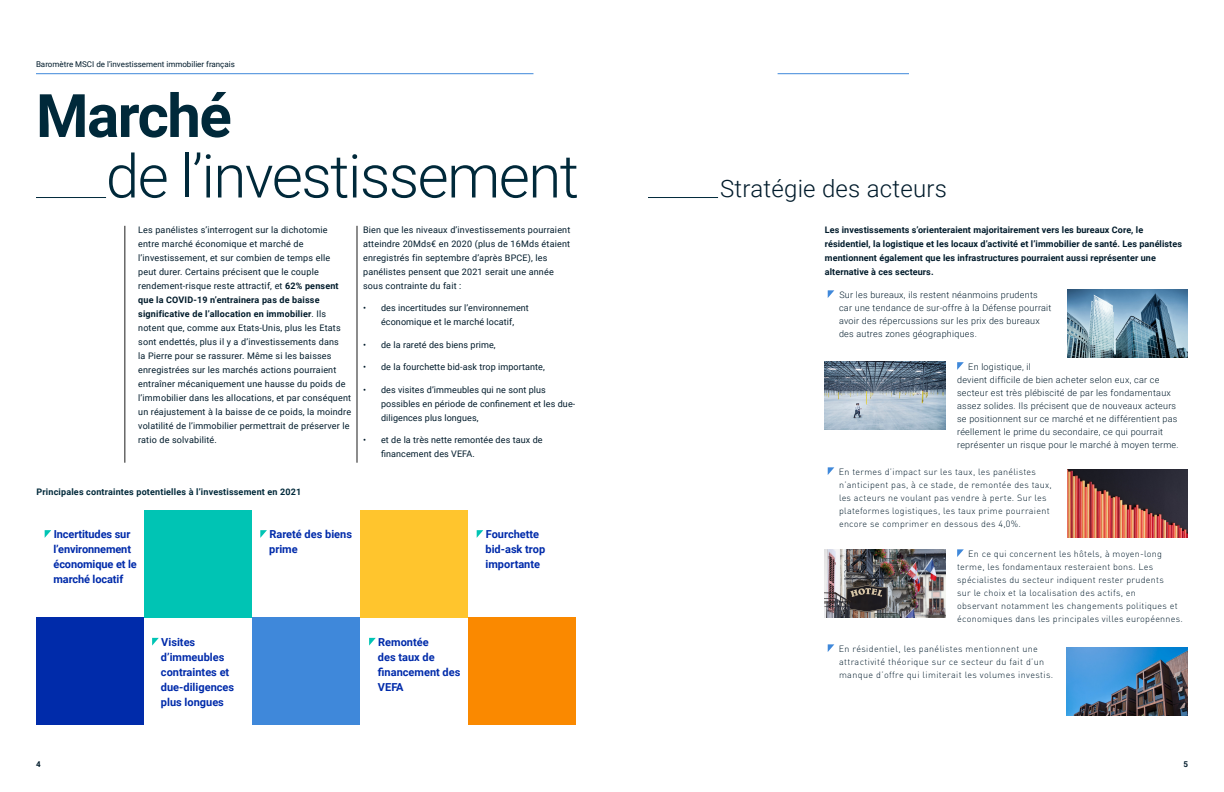
<style>
.page{position:relative;width:1224px;height:792px;background:#fff}
.page>*{position:absolute;margin:0;border:0;box-sizing:border-box;transform-origin:0 0}
.t1{font:300 60px "Roboto";letter-spacing:-.025em;color:#00293a}
.t2{font:700 60px "Roboto";letter-spacing:-.025em;color:#00293a}
.Section_title{font:300 24px "Roboto";letter-spacing:.01em;color:#001b2b}
.Section_title-2{font:700 11px/15px "Roboto";color:#002baa}
.Body_copy{font:9px/14px "Roboto";letter-spacing:.02em;color:#001b2b}
.Body_copy-2{font:300 9px/13px "DIN";letter-spacing:.03em;color:#001b2b}
.Body_copy-3{font:300 9px/13px "Roboto";letter-spacing:.03em;color:#001b2b}
.Body_copy-4{font:700 9px/14px "Roboto";letter-spacing:.01em;color:#001b2b}
.t3{font:700 9px "Roboto";letter-spacing:.02em;color:#00293a}
.t4{font:8px "Roboto";color:#001b2b}
.t5{font:700 8px "Roboto";color:#001b2b}
.s1{font-weight:700}
</style>
<div class="page">
<hr style="left:36px;top:73px;width:497px;height:1px;background:#3f88da">
<hr style="left:778px;top:73px;width:131px;height:1px;background:#3f88da">
<svg style="left:45px;top:530px;width:6px;height:8px"></svg>
<svg style="left:152px;top:638px;width:7px;height:8px"></svg>
<svg style="left:369px;top:638px;width:7px;height:8px"></svg>
<svg style="left:260px;top:530px;width:7px;height:8px"></svg>
<svg style="left:477px;top:530px;width:6px;height:8px"></svg>
<div style="left:145px;top:510px;width:107px;height:108px;background:#00c4b4"></div>
<div style="left:36px;top:618px;width:108px;height:107px;background:#002baa"></div>
<div style="left:252px;top:618px;width:108px;height:107px;background:#3f88da"></div>
<div style="left:468px;top:618px;width:107px;height:107px;background:#fa8900"></div>
<div style="left:360px;top:510px;width:108px;height:108px;background:#ffc52d"></div>
<hr style="left:36px;top:197px;width:70px;height:1px;background:#00293a">
<svg style="left:828px;top:290px;width:6px;height:8px"></svg>
<svg style="left:957px;top:362px;width:7px;height:8px"></svg>
<svg style="left:828px;top:467px;width:6px;height:8px"></svg>
<svg style="left:957px;top:549px;width:7px;height:8px"></svg>
<svg style="left:828px;top:644px;width:6px;height:8px"></svg>
<img style="left:1066px;top:648px;width:121px;height:68px">
<img style="left:1067px;top:289px;width:121px;height:68px">
<img style="left:825px;top:362px;width:121px;height:68px">
<img style="left:1067px;top:469px;width:121px;height:68px">
<img style="left:825px;top:549px;width:121px;height:68px">
<hr style="left:357px;top:226px;width:1px;height:237px;background:#1c1c1c">
<hr style="left:125px;top:226px;width:1px;height:237px;background:#1c1c1c">
<hr style="left:648px;top:197px;width:70px;height:1px;background:#00293a">
<p class="t4" style="left:36px;top:59px;width:200px">Baromètre MSCI de l’investissement immobilier français</p>
<p class="t2" style="left:36px;top:74px;width:197px">Marché</p>
<p class="t1" style="left:106px;top:134px;width:475px">de l’investissement</p>
<p class="Body_copy" style="left:138px;top:222px;width:214px">Les panélistes s’interrogent sur la dichotomie<br>entre marché économique et marché de l’investissement, et sur combien de temps elle<br>peut durer. Certains précisent que le couple rendement-risque reste attractif, et <span class="s1">62% pensent que la COVID-19 n’entrainera pas de baisse significative de l’allocation en immobilier</span>. Ils notent que, comme aux Etats-Unis, plus les Etats sont endettés, plus il y a d’investissements dans<br>la Pierre pour se rassurer. Même si les baisses enregistrées sur les marchés actions pourraient entraîner mécaniquement une hausse du poids de l’immobilier dans les allocations, et par conséquent un réajustement à la baisse de ce poids, la moindre volatilité de l’immobilier permettrait de préserver le ratio de solvabilité.</p>
<p class="Body_copy" style="left:363px;top:222px;width:209px">Bien que les niveaux d’investissements pourraient atteindre 20Mds€ en 2020 (plus de 16Mds étaient enregistrés fin septembre d’après BPCE), les panélistes pensent que 2021 serait une année sous contrainte du fait :</p>
<p class="Body_copy" style="left:363px;top:301px;width:167px;text-align:center">• des incertitudes sur l’environnement économique et le marché locatif,</p>
<p class="Body_copy" style="left:363px;top:337px;width:134px">• de la rareté des biens prime,</p>
<p class="Body_copy" style="left:363px;top:360px;width:183px">• de la fourchette bid-ask trop importante,</p>
<p class="Body_copy" style="left:381px;top:382px;width:196px;text-indent:-18px">• des visites d’immeubles qui ne sont plus possibles en période de confinement et les due&shy;diligences plus longues,</p>
<p class="Body_copy" style="left:381px;top:433px;width:163px;text-indent:-18px">• et de la très nette remontée des taux de financement des VEFA.</p>
<p class="t3" style="left:36px;top:486px;width:266px">Principales contraintes potentielles à l’investissement en 2021</p>
<p class="Section_title-2" style="left:54px;top:526px;width:85px">Incertitudes sur l’environnement économique et le marché locatif</p>
<p class="Section_title-2" style="left:269px;top:526px;width:84px">Rareté des biens prime</p>
<p class="Section_title-2" style="left:486px;top:526px;width:61px">Fourchette bid-ask trop importante</p>
<p class="Section_title-2" style="left:161px;top:634px;width:75px">Visites d’immeubles contraintes et due-diligences plus longues</p>
<p class="Section_title-2" style="left:378px;top:634px;width:84px">Remontée<br>des taux de financement des<br>VEFA</p>
<p class="Section_title" style="left:720px;top:172px;width:228px">Stratégie des acteurs</p>
<p class="Body_copy-4" style="left:825px;top:222px;width:359px">Les investissements s’orienteraient majoritairement vers les bureaux Core, le résidentiel, la logistique et les locaux d’activité et l’immobilier de santé. Les panélistes mentionnent également que les infrastructures pourraient aussi représenter une alternative à ces secteurs.</p>
<p class="Body_copy-3" style="left:839px;top:288px;width:214px">Sur les bureaux, ils restent néanmoins prudents car une tendance de sur-offre à la Défense pourrait avoir des répercussions sur les prix des bureaux des autres zones géographiques.</p>
<p class="Body_copy-3" style="left:957px;top:360px;width:223px;text-indent:11px">En logistique, il<br>devient difficile de bien acheter selon eux, car ce secteur est très plébiscité de par les fondamentaux assez solides. Ils précisent que de nouveaux acteurs se positionnent sur ce marché et ne différentient pas réellement le prime du secondaire, ce qui pourrait représenter un risque pour le marché à moyen terme.</p>
<p class="Body_copy-2" style="left:839px;top:465px;width:215px">En termes d’impact sur les taux, les panélistes n’anticipent pas, à ce stade, de remontée des taux, les acteurs ne voulant pas vendre à perte. Sur les plateformes logistiques, les taux prime pourraient encore se comprimer en dessous des 4,0%.</p>
<p class="Body_copy-2" style="left:957px;top:547px;width:227px;text-indent:11px">En ce qui concernent les hôtels, à moyen-long terme, les fondamentaux resteraient bons. Les spécialistes du secteur indiquent rester prudents<br>sur le choix et la localisation des actifs, en<br>observant notamment les changements politiques et économiques dans les principales villes européennes.</p>
<p class="Body_copy-2" style="left:839px;top:642px;width:216px">En résidentiel, les panélistes mentionnent une attractivité théorique sur ce secteur du fait d’un manque d’offre qui limiterait les volumes investis.</p>
<p class="t5" style="left:36px;top:758px;width:6px">4</p>
<p class="t5" style="left:1183px;top:758px;width:6px">5</p>
</div>
